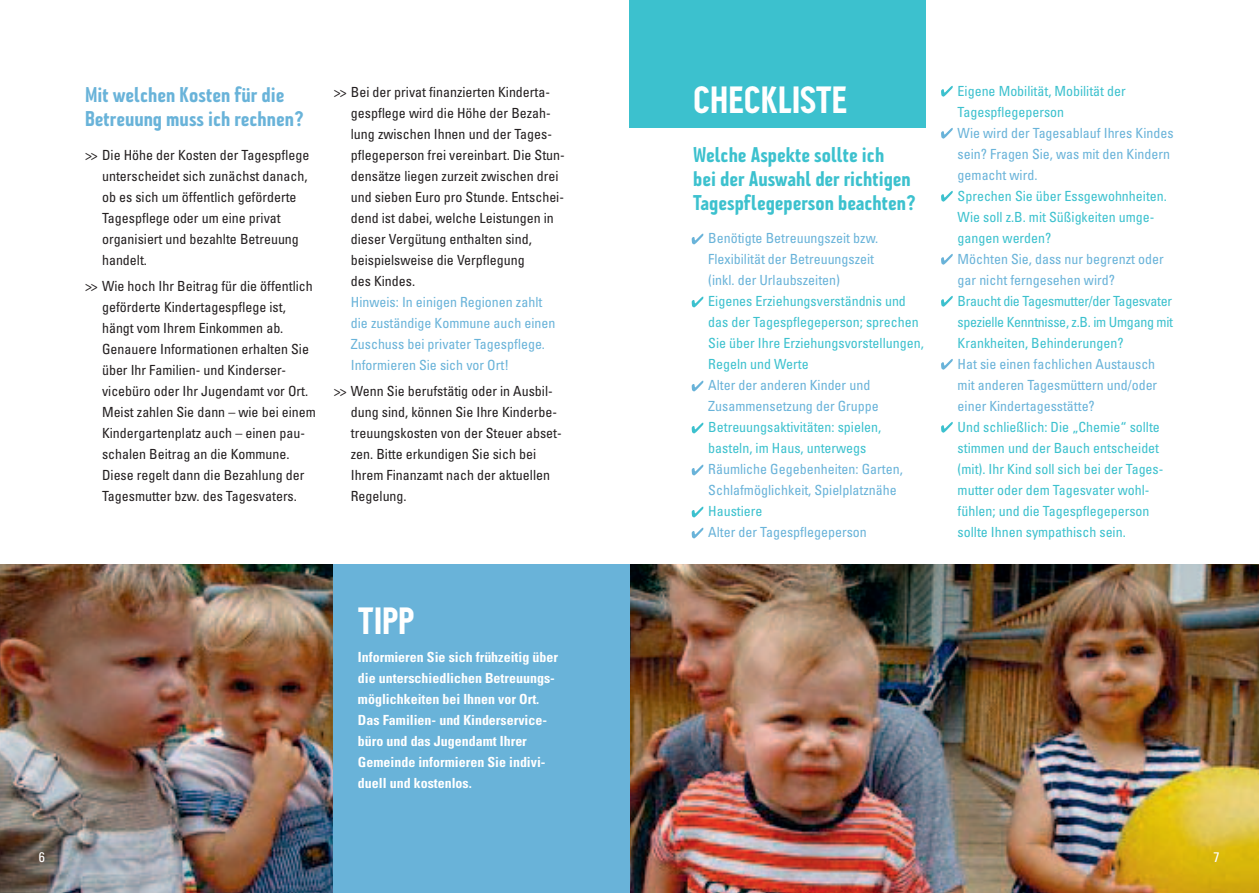
<style>
.page{position:relative;width:1259px;height:893px;background:#fff}
.page>*{position:absolute;margin:0;border:0;box-sizing:border-box;transform-origin:0 0}
.t1{font:700 48px "Tivoli OT";color:#fff}
.t2{font:700 27px/24px "Tivoli OT";color:#3cc1ce}
.t3{font:700 27px/24px "Tivoli OT";color:#69b3d9}
.t4{font:condensed 13.95px/21px "Univers";color:#231f20}
.t5{font:condensed 13.95px/21px "Univers";color:#3cc1ce}
.t6{font:condensed 13.95px/21px "Univers";color:#69b3d9}
.t7{font:700 condensed 13.95px/21px "Univers";color:#fff}
.t8{font:condensed 13.95px "Univers";color:#fff}
</style>
<div class="page">
<img style="left:629px;top:564px;width:630px;height:329px">
<img style="left:0;top:564px;width:333px;height:329px">
<div style="left:629px;top:0;width:296px;height:128px;background:#3cc1ce"></div>
<div style="left:333px;top:564px;width:296px;height:329px;background:#69b3d9"></div>
<svg style="left:691px;top:234px;width:12px;height:10px"></svg>
<svg style="left:691px;top:297px;width:12px;height:10px"></svg>
<svg style="left:691px;top:381px;width:12px;height:10px"></svg>
<svg style="left:691px;top:423px;width:12px;height:10px"></svg>
<svg style="left:691px;top:465px;width:12px;height:10px"></svg>
<svg style="left:691px;top:507px;width:12px;height:10px"></svg>
<svg style="left:691px;top:528px;width:12px;height:10px"></svg>
<svg style="left:941px;top:86px;width:11px;height:11px"></svg>
<svg style="left:941px;top:128px;width:11px;height:11px"></svg>
<svg style="left:941px;top:191px;width:11px;height:11px"></svg>
<svg style="left:941px;top:254px;width:11px;height:11px"></svg>
<svg style="left:941px;top:296px;width:11px;height:11px"></svg>
<svg style="left:941px;top:359px;width:11px;height:11px"></svg>
<svg style="left:941px;top:422px;width:11px;height:11px"></svg>
<h2 class="t3" style="left:85px;top:80px;width:220px">Mit welchen Kosten für die<br>Betreuung muss ich rechnen?</h2>
<p class="t4" style="left:102px;top:146px;width:209px;text-indent:-17px">&gt;&gt; Die Höhe der Kosten der Tagespflege unterscheidet sich zunächst danach, ob es sich um öffentlich geförderte<br>Tagespflege oder um eine privat organisiert und bezahlte Betreuung handelt.</p>
<p class="t4" style="left:102px;top:277px;width:215px;text-indent:-17px">&gt;&gt; Wie hoch Ihr Beitrag für die öffentlich geförderte Kindertagespflege ist, hängt vom Ihrem Einkommen ab.<br>Genauere Informationen erhalten Sie über Ihr Familien- und Kinderser&shy;vicebüro oder Ihr Jugendamt vor Ort.<br>Meist zahlen Sie dann – wie bei einem Kindergartenplatz auch – einen pau&shy;schalen Beitrag an die Kommune.<br>Diese regelt dann die Bezahlung der Tagesmutter bzw. des Tagesvaters.</p>
<p class="t4" style="left:351px;top:83px;width:215px;text-indent:-17px">&gt;&gt; Bei der privat finanzierten Kinderta&shy;gespflege wird die Höhe der Bezah&shy;lung zwischen Ihnen und der Tages&shy;pflegeperson frei vereinbart. Die Stun&shy;densätze liegen zurzeit zwischen drei und sieben Euro pro Stunde. Entschei&shy;dend ist dabei, welche Leistungen in dieser Vergütung enthalten sind, beispielsweise die Verpflegung<br>des Kindes.</p>
<p class="t6" style="left:351px;top:293px;width:206px">Hinweis: In einigen Regionen zahlt die zuständige Kommune auch einen Zuschuss bei privater Tagespflege.<br>Informieren Sie sich vor Ort!</p>
<p class="t4" style="left:351px;top:381px;width:212px;text-indent:-17px">&gt;&gt; Wenn Sie berufstätig oder in Ausbil&shy;dung sind, können Sie Ihre Kinderbe&shy;treuungskosten von der Steuer abset&shy;zen. Bitte erkundigen Sie sich bei<br>Ihrem Finanzamt nach der aktuellen<br>Regelung.</p>
<h1 class="t1" style="left:358px;top:590px;width:58px">TIPP</h1>
<p class="t7" style="left:358px;top:648px;width:201px">Informieren Sie sich frühzeitig über die unterschiedlichen Betreuungs&shy;möglichkeiten bei Ihnen vor Ort.<br>Das Familien- und Kinderservice&shy;büro und das Jugendamt Ihrer<br>Gemeinde informieren Sie indivi&shy;duell und kostenlos.</p>
<h1 class="t1" style="left:693px;top:69px;width:155px">CHECKLISTE</h1>
<h2 class="t2" style="left:693px;top:141px;width:224px">Welche Aspekte sollte ich<br>bei der Auswahl der richtigen<br>Tagespflegeperson beachten?</h2>
<p class="t6" style="left:708px;top:229px;width:171px">Benötigte Betreuungszeit bzw.<br>Flexibilität der Betreuungszeit (inkl. der Urlaubszeiten)</p>
<p class="t5" style="left:708px;top:292px;width:217px">Eigenes Erziehungsverständnis und das der Tagespflegeperson; sprechen Sie über Ihre Erziehungsvorstellungen, Regeln und Werte</p>
<p class="t6" style="left:708px;top:376px;width:172px">Alter der anderen Kinder und<br>Zusammensetzung der Gruppe</p>
<p class="t5" style="left:708px;top:418px;width:174px">Betreuungsaktivitäten: spielen, basteln, im Haus, unterwegs</p>
<p class="t6" style="left:708px;top:460px;width:196px">Räumliche Gegebenheiten: Garten,<br>Schlafmöglichkeit, Spielplatznähe</p>
<p class="t5" style="left:708px;top:502px;width:56px">Haustiere</p>
<p class="t6" style="left:708px;top:523px;width:160px">Alter der Tagespflegeperson</p>
<p class="t5" style="left:957px;top:82px;width:170px">Eigene Mobilität, Mobilität der<br>Tagespflegeperson</p>
<p class="t6" style="left:957px;top:124px;width:217px">Wie wird der Tagesablauf Ihres Kindes sein? Fragen Sie, was mit den Kindern gemacht wird.</p>
<p class="t5" style="left:957px;top:187px;width:211px">Sprechen Sie über Essgewohnheiten.<br>Wie soll z.B. mit Süßigkeiten umge&shy;gangen werden?</p>
<p class="t6" style="left:957px;top:250px;width:208px">Möchten Sie, dass nur begrenzt oder gar nicht ferngesehen wird?</p>
<p class="t5" style="left:957px;top:292px;width:217px;text-align:justify">Braucht die Tagesmutter/der Tagesvater spezielle Kenntnisse, z.B. im Umgang mit Krankheiten, Behinderungen?</p>
<p class="t6" style="left:957px;top:355px;width:201px">Hat sie einen fachlichen Austausch mit anderen Tagesmüttern und/oder einer Kindertagesstätte?</p>
<p class="t5" style="left:957px;top:418px;width:207px">Und schließlich: Die „Chemie“ sollte stimmen und der Bauch entscheidet (mit). Ihr Kind soll sich bei der Tages&shy;mutter oder dem Tagesvater wohl&shy;fühlen; und die Tagespflegeperson sollte Ihnen sympathisch sein.</p>
<p class="t8" style="left:39px;top:851px;width:8px">6</p>
<p class="t8" style="left:1213px;top:851px;width:8px">7</p>
</div>
